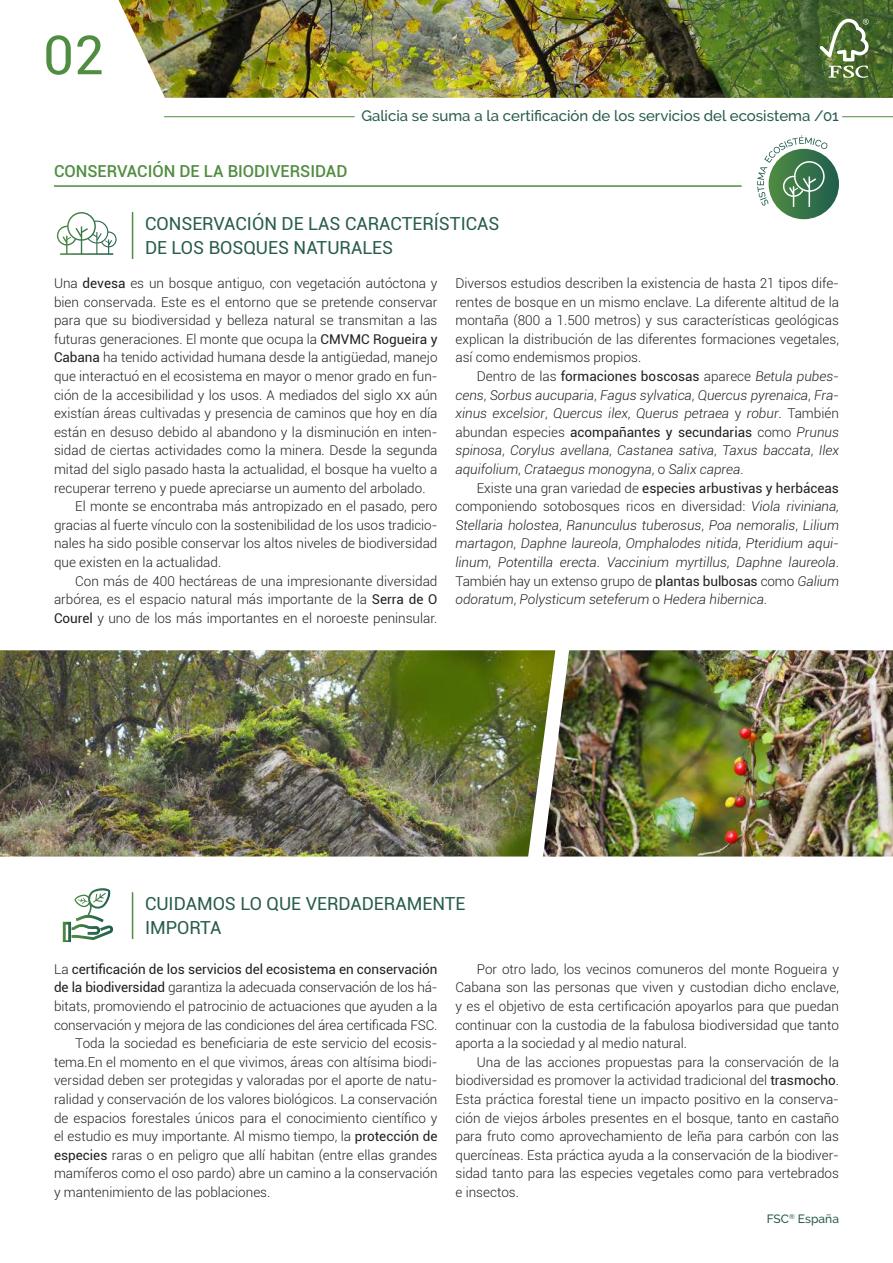
<style>
.page{position:relative;width:893px;height:1263px;background:#fff}
.page>*{position:absolute;margin:0;border:0;box-sizing:border-box;transform-origin:0 0}
.t1{font:54px "Roboto";color:#4f8d40}
.t2{font:18px/24px "Roboto";color:#285c4d}
.t3{font:500 16.5px "Roboto";color:#4f8d40}
.t4{font:500 15px "Raleway";color:#285c4d}
.t5{font:300 13.5px/18.6px "Roboto";color:#231f20;text-align:justify}
.t6{font:italic 300 13.5px/18.6px "Roboto";color:#231f20;text-align:justify}
.t7{font:13.5px "Roboto";letter-spacing:-.005em;color:#231f20}
.t8{font:500 12px "Raleway";color:#285c4d}
.s1{font-weight:400}
.s2{font-style:normal}
.s3{font-weight:400;font-style:normal}
.s4{font-weight:300}
</style>
<div class="page">
<img style="left:119px;top:0;width:550px;height:98px">
<img style="left:669px;top:0;width:224px;height:98px">
<hr style="left:164px;top:116px;width:191px;height:1px;background:#4f8d40">
<hr style="left:842px;top:116px;width:51px;height:1px;background:#4f8d40">
<svg style="left:769px;top:149px;width:70px;height:70px"></svg>
<svg style="left:757px;top:135px;width:70px;height:72px"></svg>
<hr style="left:54px;top:185px;width:688px;height:2px;background:#4f8d40">
<img style="left:0;top:650px;width:543px;height:206px">
<img style="left:543px;top:650px;width:350px;height:206px">
<svg style="left:57px;top:212px;width:60px;height:43px"></svg>
<hr style="left:132px;top:212px;width:1px;height:47px;background:#4f8d40">
<hr style="left:132px;top:892px;width:1px;height:47px;background:#4f8d40">
<svg style="left:63px;top:888px;width:51px;height:54px"></svg>
<h1 class="t1" style="left:43px;top:17px;width:62px">02</h1>
<p class="t4" style="left:361px;top:107px;width:479px">Galicia se suma a la certificación de los servicios del ecosistema /01</p>
<p class="t3" style="left:54px;top:160px;width:295px">CONSERVACIÓN DE LA BIODIVERSIDAD</p>
<h2 class="t2" style="left:145px;top:211px;width:356px">CONSERVACIÓN DE LAS CARACTERÍSTICAS<br>DE LOS BOSQUES NATURALES</h2>
<p class="t5" style="left:54px;top:273px;width:385px">Una <span class="s1">devesa</span> es un bosque antiguo, con vegetación autóctona y</p>
<p class="t5" style="left:54px;top:292px;width:385px">bien conservada. Este es el entorno que se pretende conservar</p>
<p class="t5" style="left:54px;top:311px;width:385px">para que su biodiversidad y belleza natural se transmitan a las</p>
<p class="t5" style="left:54px;top:329px;width:385px">futuras generaciones. El monte que ocupa la <span class="s1">CMVMC Rogueira y</span></p>
<p class="t5" style="left:54px;top:348px;width:385px"><span class="s1">Cabana</span> ha tenido actividad humana desde la antigüedad, manejo</p>
<p class="t5" style="left:54px;top:366px;width:385px">que interactuó en el ecosistema en mayor o menor grado en fun-</p>
<p class="t5" style="left:54px;top:385px;width:385px">ción de la accesibilidad y los usos. A mediados del siglo xx aún</p>
<p class="t5" style="left:54px;top:404px;width:385px">existían áreas cultivadas y presencia de caminos que hoy en día</p>
<p class="t5" style="left:54px;top:422px;width:385px">están en desuso debido al abandono y la disminución en inten-</p>
<p class="t5" style="left:54px;top:441px;width:385px">sidad de ciertas actividades como la minera. Desde la segunda</p>
<p class="t5" style="left:54px;top:459px;width:385px">mitad del siglo pasado hasta la actualidad, el bosque ha vuelto a</p>
<p class="t5" style="left:54px;top:478px;width:373px">recuperar terreno y puede apreciarse un aumento del arbolado.</p>
<p class="t5" style="left:75px;top:497px;width:364px">El monte se encontraba más antropizado en el pasado, pero</p>
<p class="t5" style="left:54px;top:515px;width:385px">gracias al fuerte vínculo con la sostenibilidad de los usos tradicio-</p>
<p class="t5" style="left:54px;top:534px;width:385px">nales ha sido posible conservar los altos niveles de biodiversidad</p>
<p class="t5" style="left:54px;top:552px;width:169px">que existen en la actualidad.</p>
<p class="t5" style="left:75px;top:571px;width:364px">Con más de 400 hectáreas de una impresionante diversidad</p>
<p class="t5" style="left:54px;top:590px;width:385px">arbórea, es el espacio natural más importante de la <span class="s1">Serra de O</span></p>
<p class="t5" style="left:54px;top:608px;width:385px"><span class="s1">Courel</span> y uno de los más importantes en el noroeste peninsular.</p>
<p class="t5" style="left:455px;top:273px;width:385px">Diversos estudios describen la existencia de hasta 21 tipos dife&shy;rentes de bosque en un mismo enclave. La diferente altitud de la montaña (800 a 1.500 metros) y sus características geológicas explican la distribución de las diferentes formaciones vegetales, así como endemismos propios.</p>
<p class="t6" style="left:455px;top:366px;width:385px;text-indent:21px"><span class="s2">Dentro de las</span> <span class="s3">formaciones boscosas</span> <span class="s2">aparece</span> Betula pubes&shy;cens<span class="s2">,</span> Sorbus aucuparia<span class="s2">,</span> Fagus sylvatica<span class="s2">,</span> Quercus pyrenaica<span class="s2">,</span> Fra&shy;xinus excelsior<span class="s2">,</span> Quercus ilex<span class="s2">,</span> Querus petraea <span class="s2">y</span> robur<span class="s2">. También abundan especies</span> <span class="s3">acompañantes y secundarias</span> <span class="s2">como</span> Prunus spinosa<span class="s2">,</span> Corylus avellana<span class="s2">,</span> Castanea sativa<span class="s2">,</span> Taxus baccata<span class="s2">,</span> Ilex aquifolium<span class="s2">,</span> Crataegus monogyna<span class="s2">, o</span> Salix caprea<span class="s2">.</span></p>
<p class="t6" style="left:455px;top:478px;width:385px;text-indent:21px"><span class="s2">Existe una gran variedad de</span> <span class="s3">especies arbustivas y herbáceas </span><span class="s2">componiendo sotobosques ricos en diversidad:</span> Viola riviniana, Stellaria holostea<span class="s2">,</span> Ranunculus tuberosus<span class="s2">,</span> Poa nemoralis<span class="s2">,</span> Lilium martagon<span class="s2">,</span> Daphne laureola<span class="s2">,</span> Omphalodes nitida<span class="s2">,</span> Pteridium aqui&shy;linum<span class="s2">,</span> Potentilla erecta<span class="s2">.</span> Vaccinium myrtillus<span class="s2">,</span> Daphne laureola<span class="s2">.<br>También hay un extenso grupo de</span> <span class="s3">plantas bulbosas</span> <span class="s2">como</span> Galium odoratum<span class="s2">,</span> Polysticum seteferum <span class="s2">o</span> Hedera hibernica<span class="s2">.</span></p>
<h2 class="t2" style="left:145px;top:891px;width:322px">CUIDAMOS LO QUE VERDADERAMENTE<br>IMPORTA</h2>
<p class="t7" style="left:54px;top:959px;width:385px"><span class="s4">La</span> certificación de los servicios del ecosistema en conservación</p>
<p class="t5" style="left:54px;top:978px;width:385px"><span class="s1">de la biodiversidad</span> garantiza la adecuada conservación de los há-</p>
<p class="t5" style="left:54px;top:996px;width:385px">bitats, promoviendo el patrocinio de actuaciones que ayuden a la</p>
<p class="t5" style="left:54px;top:1015px;width:385px">conservación y mejora de las condiciones del área certificada FSC.</p>
<p class="t5" style="left:75px;top:1034px;width:364px">Toda la sociedad es beneficiaria de este servicio del ecosis-</p>
<p class="t5" style="left:54px;top:1052px;width:385px">tema.En el momento en el que vivimos, áreas con altísima biodi-</p>
<p class="t5" style="left:54px;top:1071px;width:385px">versidad deben ser protegidas y valoradas por el aporte de natu-</p>
<p class="t5" style="left:54px;top:1089px;width:385px">ralidad y conservación de los valores biológicos. La conservación</p>
<p class="t5" style="left:54px;top:1108px;width:385px">de espacios forestales únicos para el conocimiento científico y</p>
<p class="t5" style="left:54px;top:1127px;width:385px">el estudio es muy importante. Al mismo tiempo, la <span class="s1">protección de</span></p>
<p class="t5" style="left:54px;top:1145px;width:385px"><span class="s1">especies</span> raras o en peligro que allí habitan (entre ellas grandes</p>
<p class="t5" style="left:54px;top:1164px;width:385px">mamíferos como el oso pardo) abre un camino a la conservación</p>
<p class="t5" style="left:54px;top:1182px;width:218px">y mantenimiento de las poblaciones.</p>
<p class="t5" style="left:455px;top:959px;width:385px;text-indent:21px">Por otro lado, los vecinos comuneros del monte Rogueira y Cabana son las personas que viven y custodian dicho enclave, y es el objetivo de esta certificación apoyarlos para que puedan continuar con la custodia de la fabulosa biodiversidad que tanto aporta a la sociedad y al medio natural.</p>
<p class="t5" style="left:455px;top:1052px;width:385px;text-indent:21px">Una de las acciones propuestas para la conservación de la biodiversidad es promover la actividad tradicional del <span class="s1">trasmocho</span>.<br>Esta práctica forestal tiene un impacto positivo en la conserva&shy;ción de viejos árboles presentes en el bosque, tanto en castaño para fruto como aprovechamiento de leña para carbón con las quercíneas. Esta práctica ayuda a la conservación de la biodiver&shy;sidad tanto para las especies vegetales como para vertebrados e insectos.</p>
<p class="t8" style="left:767px;top:1212px;width:74px">FSC<sup>®</sup> España</p>
</div>
